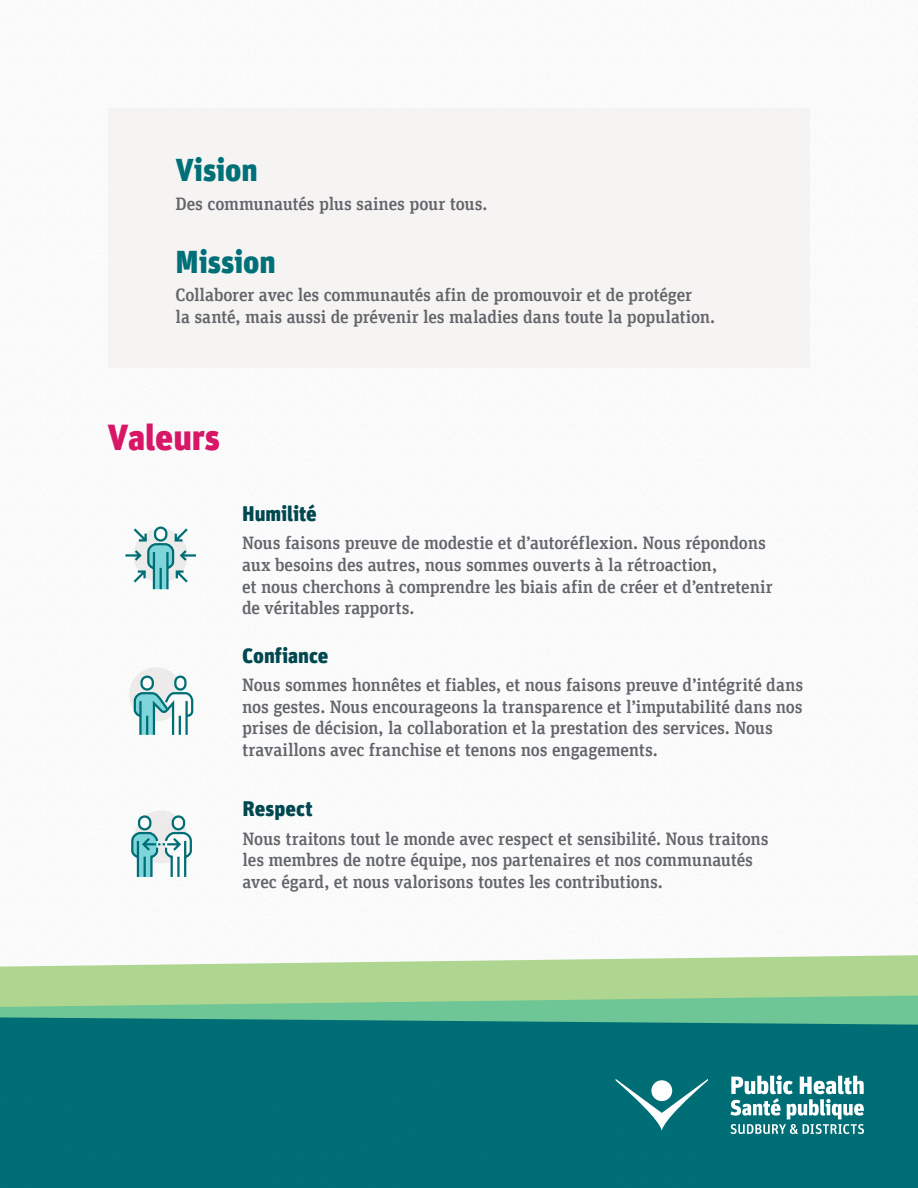
<style>
.page{position:relative;width:918px;height:1188px;background:#fff}
.page>*{position:absolute;margin:0;border:0;box-sizing:border-box;transform-origin:0 0}
.Heading2{font:900 36px "Unit Offc Pro";letter-spacing:-.005em;color:#d71667}
.Heading2-2{font:900 31.5px "Unit Offc Pro";letter-spacing:-.005em;color:#007078}
.Heading3{font:900 21px "Unit Offc Pro";color:#004750}
.Priority_body{font:500 18px/21.6px "Unit Slab Offc Pro";letter-spacing:-.005em;color:#63656a}
</style>
<div class="page">
<div style="left:0;top:1025px;width:918px;height:163px;background:#006e75"></div>
<svg style="left:616px;top:1079px;width:92px;height:51px"></svg>
<div style="left:651px;top:1080px;width:21px;height:21px;background:#fff;border-radius:50%"></div>
<svg style="left:730px;top:1075px;width:134px;height:59px"></svg>
<svg style="left:0;top:1007px;width:918px;height:18px"></svg>
<svg style="left:0;top:955px;width:918px;height:52px;fill:#aed690"></svg>
<svg style="left:125px;top:526px;width:71px;height:64px"></svg>
<svg style="left:131px;top:814px;width:61px;height:63px"></svg>
<div style="left:129px;top:667px;width:54px;height:54px;background:#f2efef;border-radius:50%"></div>
<div style="left:175px;top:677px;width:10px;height:13px;background:#fff;border-radius:5px"></div>
<div style="left:174px;top:676px;width:13px;height:15px;border:2px solid #007078;border-radius:5px"></div>
<svg style="left:142px;top:677px;width:11px;height:13px"></svg>
<div style="left:140px;top:676px;width:14px;height:15px;border:2px solid #007078;border-radius:6px"></div>
<svg style="left:133px;top:692px;width:61px;height:43px"></svg>
<div style="left:108px;top:108px;width:702px;height:260px;background:#f6f3f3"></div>
<h2 class="Heading2-2" style="left:176px;top:147px;width:84px">Vision</h2>
<p class="Priority_body" style="left:176px;top:192px;width:313px">Des communautés plus saines pour tous.</p>
<h2 class="Heading2-2" style="left:176px;top:239px;width:102px">Mission</h2>
<p class="Priority_body" style="left:176px;top:284px;width:541px">Collaborer avec les communautés afin de promouvoir et de protéger<br>la santé, mais aussi de prévenir les maladies dans toute la population.</p>
<h2 class="Heading2" style="left:108px;top:411px;width:114px">Valeurs</h2>
<h3 class="Heading3" style="left:242px;top:498px;width:76px">Humilité</h3>
<p class="Priority_body" style="left:242px;top:532px;width:532px">Nous faisons preuve de modestie et d’autoréflexion. Nous répondons aux besoins des autres, nous sommes ouverts à la rétroaction,<br>et nous cherchons à comprendre les biais afin de créer et d’entretenir de véritables rapports.</p>
<h3 class="Heading3" style="left:242px;top:640px;width:88px">Confiance</h3>
<p class="Priority_body" style="left:242px;top:673px;width:563px">Nous sommes honnêtes et fiables, et nous faisons preuve d’intégrité dans nos gestes. Nous encourageons la transparence et l’imputabilité dans nos prises de décision, la collaboration et la prestation des services. Nous travaillons avec franchise et tenons nos engagements.</p>
<h3 class="Heading3" style="left:243px;top:793px;width:72px">Respect</h3>
<p class="Priority_body" style="left:243px;top:827px;width:528px">Nous traitons tout le monde avec respect et sensibilité. Nous traitons les membres de notre équipe, nos partenaires et nos communautés avec égard, et nous valorisons toutes les contributions.</p>
</div>
